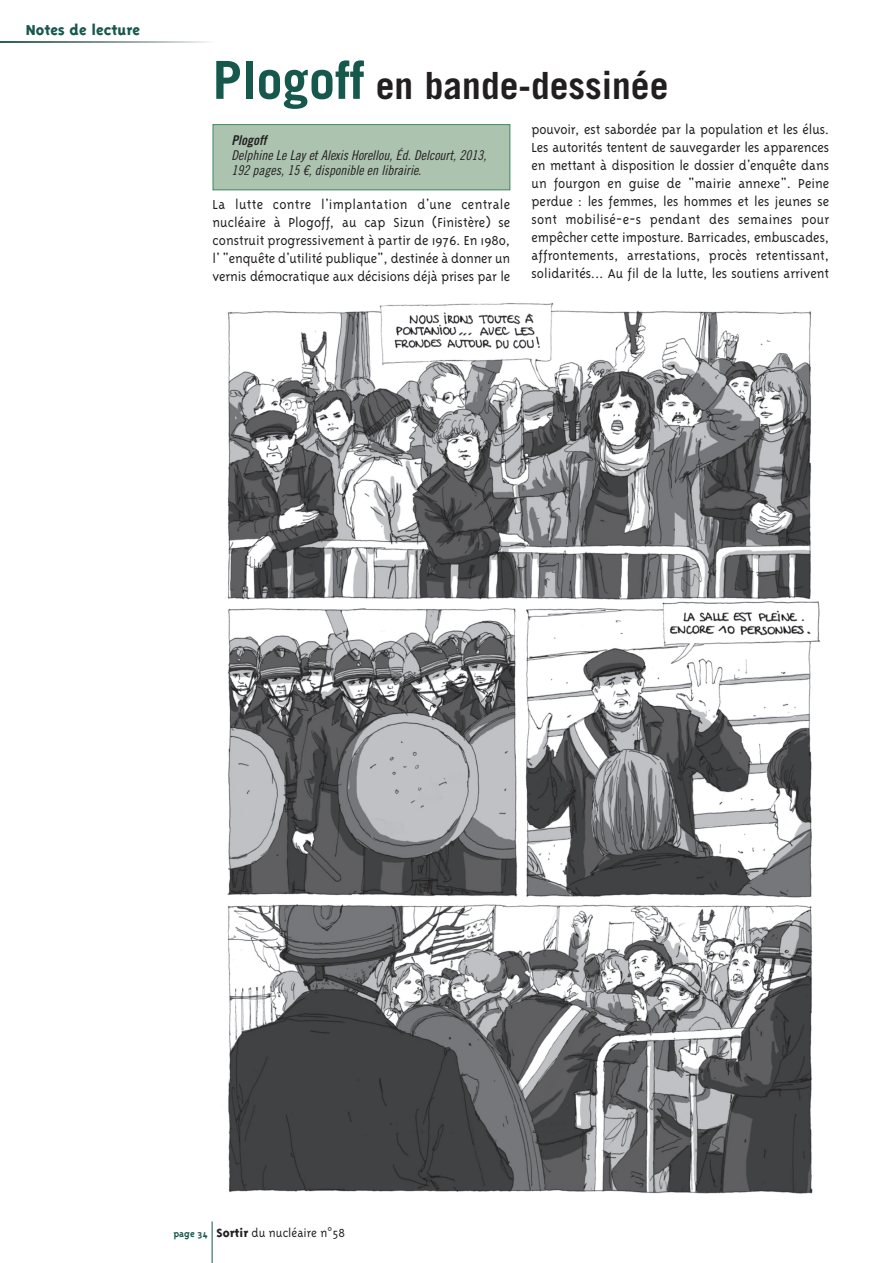
<style>
.page{position:relative;width:893px;height:1263px;background:#fff}
.page>*{position:absolute;margin:0;border:0;box-sizing:border-box;transform-origin:0 0}
.t1{font:700 37.5px "Trade Gothic LT Std";color:#231f20}
.t2{font:800 16.5px "Triplex";color:#17584d}
.t3{font:300 15px/18px "Triplex";letter-spacing:-.005em;color:#231f20;text-align:justify}
.t4{font:13.5px/15px "Trade Gothic LT Std Cn 18 Obl";color:#231f20}
.t5{font:300 13.5px "Triplex";color:#231f20}
.t6{font:13.5px "Trade Gothic LT Std Bd Cn 20 Obl";color:#231f20}
.s1{font-size:52.5px;color:#17584d}
.s2{font-weight:700;font-size:10.5px;color:#17584d}
.s3{font-weight:800}
.s4{font-family:"Arial Narrow";font-weight:400}
</style>
<div class="page">
<svg style="left:0;top:41px;width:208px;height:2px"></svg>
<hr style="left:212px;top:1221px;width:1px;height:42px;background:#17584d">
<div style="left:213px;top:125px;width:296px;height:64px;background:#acc3b0"></div>
<div style="left:213px;top:124px;width:297px;height:66px;border:1px solid #3c895e"></div>
<img style="left:227px;top:302px;width:593px;height:892px">
<p class="t2" style="left:26px;top:20px;width:116px">Notes de lecture</p>
<h1 class="t1" style="left:213px;top:72px;width:457px"><span class="s1">Plogoff</span> en bande-dessinée</h1>
<p class="t6" style="left:231px;top:135px;width:37px">Plogoff</p>
<p class="t4" style="left:231px;top:149px;width:256px">Delphine Le Lay et Alexis Horellou, Éd. Delcourt, 2013,<br>192 pages, 15 €, disponible en librairie.</p>
<p class="t3" style="left:213px;top:195px;width:299px">La lutte contre l'implantation d'une centrale nucléaire à Plogoff, au cap Sizun (Finistère) se construit progressivement à partir de 1976. En 1980, l' "enquête d'utilité publique", destinée à donner un vernis démocratique aux décisions déjà prises par le</p>
<p class="t3" style="left:531px;top:120px;width:299px">pouvoir, est sabordée par la population et les élus.<br>Les autorités tentent de sauvegarder les apparences en mettant à disposition le dossier d'enquête dans un fourgon en guise de "mairie annexe". Peine perdue : les femmes, les hommes et les jeunes se sont mobilisé-e-s pendant des semaines pour empêcher cette imposture. Barricades, embuscades, affrontements, arrestations, procès retentissant, solidarités... Au fil de la lutte, les soutiens arrivent</p>
<p class="t5" style="left:173px;top:1224px;width:173px"><span class="s2">page 34</span> <span class="s3">Sortir</span> du nucléaire n<span class="s4">°</span>58</p>
</div>
